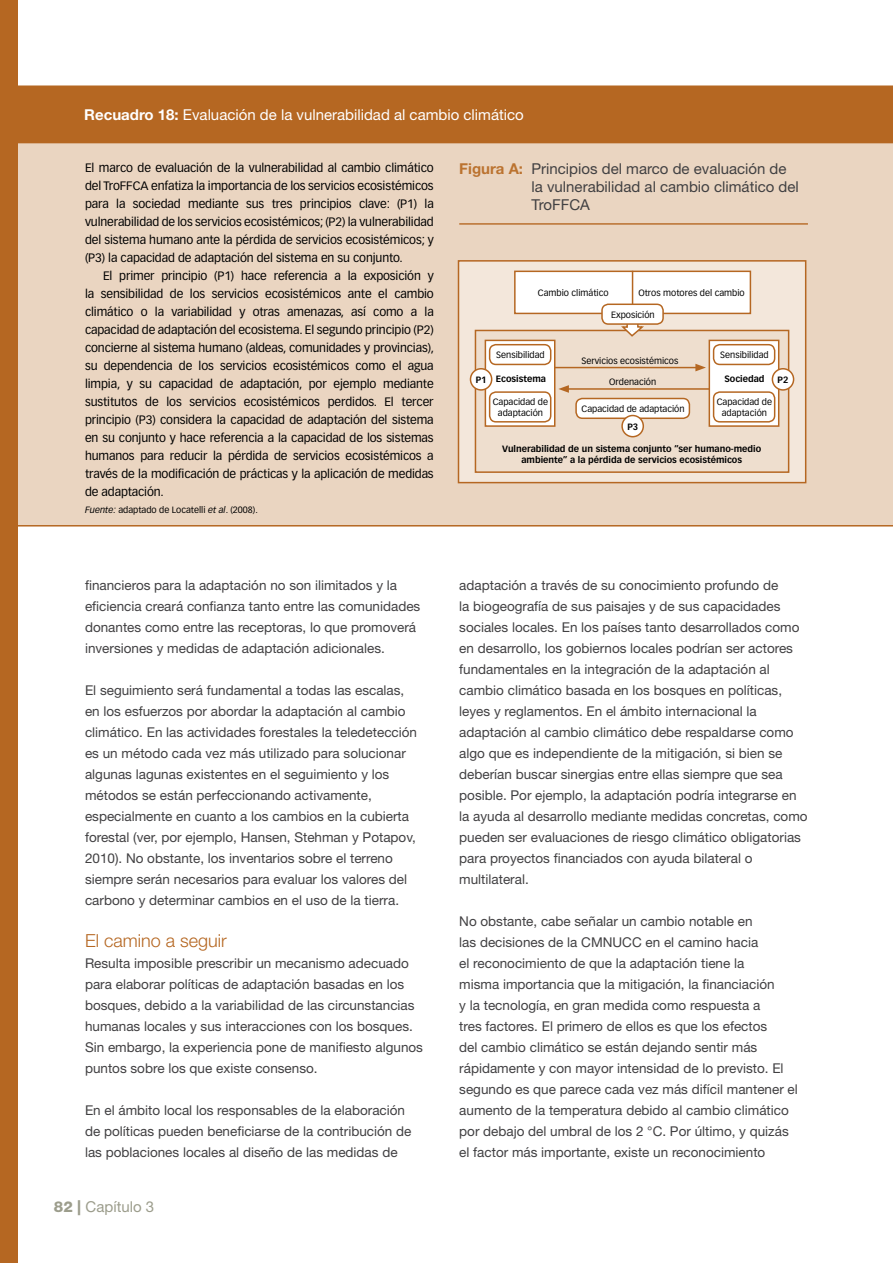
<style>
.page{position:relative;width:893px;height:1263px;background:#fff}
.page>*{position:absolute;margin:0;border:0;box-sizing:border-box;transform-origin:0 0}
.Heading_2{font:300 18px "Helvetica Neue";color:#b56722}
.Figure_title{font:15px/18px "Helvetica Neue";color:#414042}
.Box_title{font:15px "Helvetica Neue";color:#fff}
.t1{font:15px "Helvetica Neue";color:#9c9d8c}
.Body{font:13.5px/21px "Helvetica Neue";color:#414042}
.Box_body_indent{font:12px/18px "Vectora LH";letter-spacing:-.01em;color:#000;text-align:justify}
.Box_body{font:12px/18px "Vectora LH";letter-spacing:-.01em;color:#000;text-align:justify}
.Box_source{font:9px/10.8px "Vectora LH";color:#000;text-align:center}
.t2{font:700 9px "Vectora LH";color:#000}
.s1{font-weight:700}
.s2{font-style:italic}
.s3{font-weight:700;color:#bb7330}
.s4{font-weight:800}
</style>
<div class="page">
<div style="left:0;top:127px;width:893px;height:399px;background:#ead5c1"></div>
<div style="left:17px;top:85px;width:876px;height:58px;background:#b56722"></div>
<div style="left:458px;top:260px;width:348px;height:223px;background:#f3e7db;border:2px solid #b56722"></div>
<div style="left:514px;top:271px;width:237px;height:43px;background:#fff;border:2px solid #b56722"></div>
<hr style="left:632px;top:271px;width:1px;height:43px;background:#b56722">
<div style="left:475px;top:330px;width:314px;height:143px;background:#eedece;border:2px solid #b56722"></div>
<div style="left:485px;top:340px;width:70px;height:87px;background:#fff;border:2px solid #b56722"></div>
<div style="left:709px;top:340px;width:70px;height:87px;background:#fff;border:2px solid #b56722"></div>
<div style="left:489px;top:344px;width:62px;height:21px;border:2px solid #b56722;border-radius:6px"></div>
<div style="left:713px;top:344px;width:62px;height:21px;border:2px solid #b56722;border-radius:6px"></div>
<div style="left:576px;top:398px;width:113px;height:20px;background:#fff;border-radius:6px"></div>
<div style="left:575px;top:398px;width:115px;height:21px;border:2px solid #b56722;border-radius:6px"></div>
<div style="left:489px;top:391px;width:62px;height:32px;border:2px solid #b56722;border-radius:6px"></div>
<div style="left:713px;top:391px;width:62px;height:32px;border:2px solid #b56722;border-radius:6px"></div>
<div style="left:772px;top:369px;width:22px;height:21px;background:#fff;border-radius:50%"></div>
<div style="left:772px;top:368px;width:22px;height:23px;border:2px solid #b56722;border-radius:50%"></div>
<div style="left:470px;top:369px;width:22px;height:21px;background:#fff;border-radius:50%"></div>
<div style="left:470px;top:368px;width:22px;height:23px;border:2px solid #b56722;border-radius:50%"></div>
<div style="left:622px;top:415px;width:21px;height:22px;background:#fff;border-radius:50%"></div>
<div style="left:621px;top:415px;width:23px;height:22px;border:2px solid #b56722;border-radius:50%"></div>
<hr style="left:567px;top:388px;width:142px;height:2px;background:#b56722">
<svg style="left:558px;top:385px;width:11px;height:8px"></svg>
<hr style="left:555px;top:367px;width:143px;height:1px;background:#b56722">
<svg style="left:695px;top:364px;width:11px;height:7px"></svg>
<svg style="left:619px;top:325px;width:27px;height:12px"></svg>
<div style="left:602px;top:304px;width:61px;height:20px;background:#fff;border-radius:6px"></div>
<div style="left:601px;top:304px;width:63px;height:21px;border:2px solid #b56722;border-radius:6px"></div>
<hr style="left:459px;top:223px;width:349px;height:2px;background:#b56722">
<hr style="left:1px;top:525px;width:892px;height:1px;background:#b56722">
<div style="left:0;top:0;width:17px;height:1263px;background:#b56722"></div>
<p class="Box_title" style="left:84px;top:106px;width:441px"><span class="s1">Recuadro 18:</span> Evaluación de la vulnerabilidad al cambio climático</p>
<p class="Box_body" style="left:85px;top:159px;width:350px">El marco de evaluación de la vulnerabilidad al cambio climático del TroFFCA enfatiza la importancia de los servicios ecosistémicos para la sociedad mediante sus tres principios clave: (P1) la vulnerabilidad de los servicios ecosistémicos; (P2) la vulnerabilidad del sistema humano ante la pérdida de servicios ecosistémicos; y (P3) la capacidad de adaptación del sistema en su conjunto.</p>
<p class="Box_body_indent" style="left:85px;top:267px;width:351px;text-indent:18px">El primer principio (P1) hace referencia a la exposición y la sensibilidad de los servicios ecosistémicos ante el cambio climático o la variabilidad y otras amenazas, así como a la capacidad de adaptación del ecosistema. El segundo principio (P2) concierne al sistema humano (aldeas, comunidades y provincias), su dependencia de los servicios ecosistémicos como el agua limpia, y su capacidad de adaptación, por ejemplo mediante sustitutos de los servicios ecosistémicos perdidos. El tercer principio (P3) considera la capacidad de adaptación del sistema en su conjunto y hace referencia a la capacidad de los sistemas humanos para reducir la pérdida de servicios ecosistémicos a través de la modificación de prácticas y la aplicación de medidas de adaptación.</p>
<p class="Box_source" style="left:85px;top:505px;width:174px"><span class="s2">Fuente:</span> adaptado de Locatelli <span class="s2">et al</span>. (2008).</p>
<p class="Figure_title" style="left:531px;top:160px;width:269px;text-indent:-72px"><span class="s3">Figura A:</span> Principios del marco de evaluación de la vulnerabilidad al cambio climático del<br>TroFFCA</p>
<p class="Box_source" style="left:538px;top:287px;width:72px">Cambio climático</p>
<p class="Box_source" style="left:638px;top:287px;width:108px">Otros motores del cambio</p>
<p class="Box_source" style="left:611px;top:309px;width:45px">Exposición</p>
<p class="Box_source" style="left:496px;top:349px;width:50px">Sensibilidad</p>
<p class="Box_source" style="left:720px;top:349px;width:50px">Sensibilidad</p>
<p class="Box_source" style="left:581px;top:355px;width:99px">Servicios ecosistémicos</p>
<p class="Box_source" style="left:609px;top:376px;width:49px">Ordenación</p>
<p class="t2" style="left:496px;top:373px;width:52px">Ecosistema</p>
<p class="t2" style="left:724px;top:373px;width:42px">Sociedad</p>
<p class="t2" style="left:476px;top:374px;width:12px">P1</p>
<p class="t2" style="left:778px;top:374px;width:12px">P2</p>
<p class="Box_source" style="left:493px;top:396px;width:57px">Capacidad de adaptación</p>
<p class="Box_source" style="left:717px;top:396px;width:57px">Capacidad de adaptación</p>
<p class="Box_source" style="left:581px;top:403px;width:105px">Capacidad de adaptación</p>
<p class="t2" style="left:627px;top:421px;width:12px">P3</p>
<p class="t2" style="left:502px;top:443px;width:261px">Vulnerabilidad de un sistema conjunto “ser humano-medio</p>
<p class="t2" style="left:521px;top:454px;width:222px">ambiente” a la pérdida de servicios ecosistémicos</p>
<p class="Body" style="left:85px;top:574px;width:337px">financieros para la adaptación no son ilimitados y la eficiencia creará confianza tanto entre las comunidades donantes como entre las receptoras, lo que promoverá inversiones y medidas de adaptación adicionales.</p>
<p class="Body" style="left:85px;top:679px;width:334px">El seguimiento será fundamental a todas las escalas, en los esfuerzos por abordar la adaptación al cambio climático. En las actividades forestales la teledetección es un método cada vez más utilizado para solucionar algunas lagunas existentes en el seguimiento y los métodos se están perfeccionando activamente, especialmente en cuanto a los cambios en la cubierta forestal (ver, por ejemplo, Hansen, Stehman y Potapov, 2010). No obstante, los inventarios sobre el terreno siempre serán necesarios para evaluar los valores del carbono y determinar cambios en el uso de la tierra.</p>
<p class="Heading_2" style="left:85px;top:929px;width:143px">El camino a seguir</p>
<p class="Body" style="left:85px;top:952px;width:339px">Resulta imposible prescribir un mecanismo adecuado para elaborar políticas de adaptación basadas en los bosques, debido a la variabilidad de las circunstancias humanas locales y sus interacciones con los bosques.<br>Sin embargo, la experiencia pone de manifiesto algunos puntos sobre los que existe consenso.</p>
<p class="Body" style="left:85px;top:1099px;width:328px">En el ámbito local los responsables de la elaboración de políticas pueden beneficiarse de la contribución de las poblaciones locales al diseño de las medidas de</p>
<p class="t1" style="left:54px;top:1198px;width:102px"><span class="s4">82 |</span> Capítulo 3</p>
<p class="Body" style="left:459px;top:574px;width:350px">adaptación a través de su conocimiento profundo de<br>la biogeografía de sus paisajes y de sus capacidades sociales locales. En los países tanto desarrollados como en desarrollo, los gobiernos locales podrían ser actores fundamentales en la integración de la adaptación al cambio climático basada en los bosques en políticas, leyes y reglamentos. En el ámbito internacional la adaptación al cambio climático debe respaldarse como algo que es independiente de la mitigación, si bien se deberían buscar sinergias entre ellas siempre que sea posible. Por ejemplo, la adaptación podría integrarse en la ayuda al desarrollo mediante medidas concretas, como pueden ser evaluaciones de riesgo climático obligatorias para proyectos financiados con ayuda bilateral o multilateral.</p>
<p class="Body" style="left:459px;top:910px;width:340px">No obstante, cabe señalar un cambio notable en<br>las decisiones de la CMNUCC en el camino hacia<br>el reconocimiento de que la adaptación tiene la<br>misma importancia que la mitigación, la financiación<br>y la tecnología, en gran medida como respuesta a<br>tres factores. El primero de ellos es que los efectos<br>del cambio climático se están dejando sentir más rápidamente y con mayor intensidad de lo previsto. El segundo es que parece cada vez más difícil mantener el aumento de la temperatura debido al cambio climático por debajo del umbral de los 2 °C. Por último, y quizás el factor más importante, existe un reconocimiento</p>
</div>
